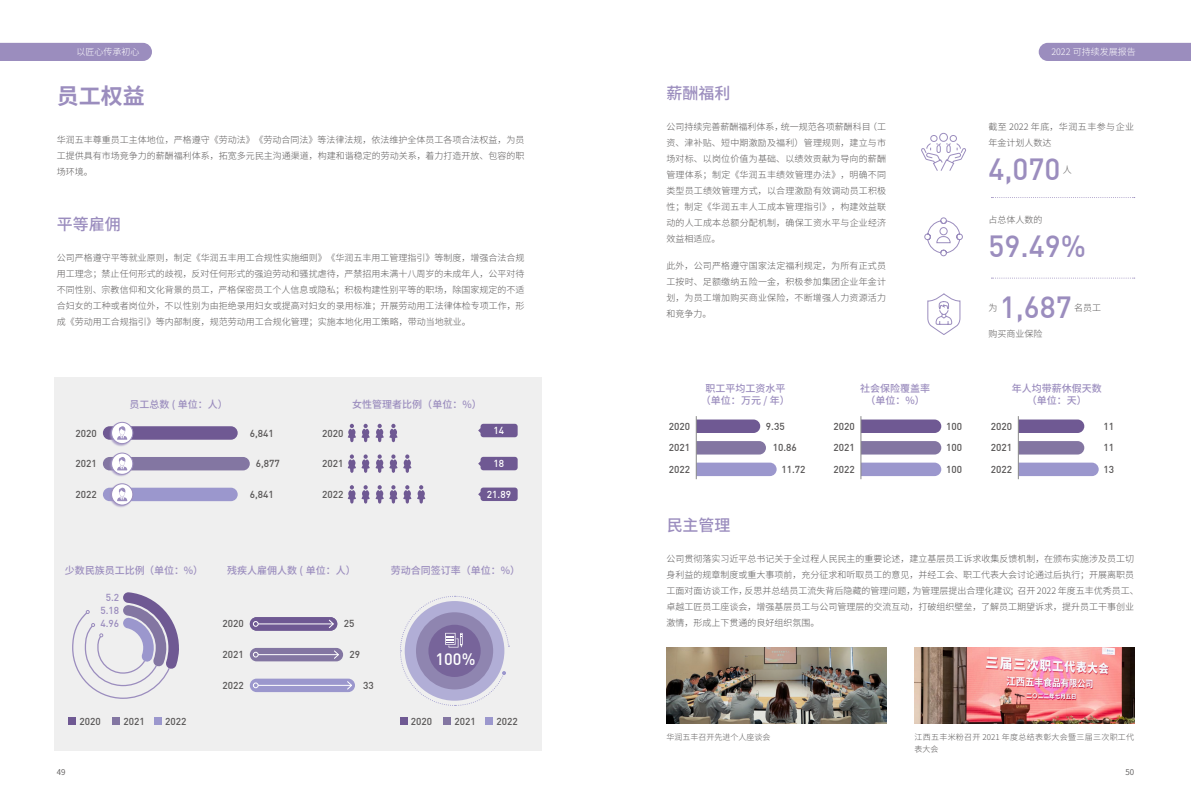
<style>
.page{position:relative;width:1191px;height:808px;background:#fff}
.page>*{position:absolute;margin:0;border:0;box-sizing:border-box;transform-origin:0 0}
.t1{font:500 30px "DIN";color:#9b8dbe}
.t2{font:700 22px "Source Han Sans CN";color:#9b8dbe}
.t3{font:500 16.3px "DIN";color:#fff}
.t4{font:500 16px "Source Han Sans CN";color:#9b8dbe}
.t5{font:500 10px "DIN";color:#595757}
.t6{font:500 10px/12px "Source Han Sans CN";color:#9b8dbe;text-align:center}
.t7{font:500 10px/12.8px "DIN";color:#9b8dbe;text-align:center}
.t8{font:500 10px "DIN";color:#fff}
.t9{font:300 9px/16px "Source Han Sans CN";color:#595757;text-align:justify}
.t10{font:300 9px/16px "Source Han Sans CN";letter-spacing:.025em;color:#595757}
.t11{font:300 9px "Source Han Sans CN";color:#fff}
.t12{font:300 8px/12px "Source Han Sans CN";letter-spacing:.035em;color:#595757}
.t13{font:300 8px "Source Han Sans CN";color:#595757}
.t14{font:8px "Source Han Sans CN";color:#595757}
</style>
<div class="page">
<div style="left:1038px;top:43px;width:153px;height:18px;background:#9b8dbe"></div>
<div style="left:0;top:43px;width:152px;height:18px;background:#9b8dbe"></div>
<div style="left:54px;top:377px;width:487px;height:374px;background:#efefef"></div>
<img style="left:666px;top:647px;width:220px;height:76px">
<img style="left:914px;top:647px;width:220px;height:76px">
<div style="left:103px;top:426px;width:135px;height:14px;background:#6f5993;border-radius:7px"></div>
<svg style="left:697px;top:419px;width:63px;height:14px"></svg>
<svg style="left:861px;top:419px;width:80px;height:14px"></svg>
<svg style="left:1018px;top:419px;width:66px;height:14px"></svg>
<div style="left:103px;top:457px;width:147px;height:13px;background:#8376a2;border-radius:7px"></div>
<svg style="left:697px;top:441px;width:69px;height:13px"></svg>
<svg style="left:861px;top:441px;width:80px;height:13px"></svg>
<svg style="left:1018px;top:441px;width:66px;height:13px"></svg>
<div style="left:250px;top:648px;width:93px;height:13px;background:#8376a2;border-radius:7px"></div>
<div style="left:103px;top:488px;width:135px;height:13px;background:#9b97cd;border-radius:7px"></div>
<svg style="left:697px;top:463px;width:79px;height:13px"></svg>
<svg style="left:861px;top:463px;width:80px;height:13px"></svg>
<svg style="left:1018px;top:463px;width:80px;height:13px"></svg>
<div style="left:250px;top:679px;width:105px;height:13px;background:#9b97cd;border-radius:7px"></div>
<div style="left:109px;top:422px;width:25px;height:24px;background:#9b8dbe;opacity:.75"></div>
<svg style="left:112px;top:422px;width:21px;height:22px"></svg>
<div style="left:111px;top:422px;width:22px;height:22px;border:1px solid #9b8dbe;border-radius:50%"></div>
<div style="left:109px;top:452px;width:25px;height:25px;background:#9b8dbe;opacity:.75"></div>
<svg style="left:112px;top:453px;width:21px;height:21px"></svg>
<div style="left:111px;top:453px;width:22px;height:21px;border:1px solid #9b8dbe;border-radius:50%"></div>
<div style="left:109px;top:483px;width:25px;height:25px;background:#9b8dbe;opacity:.75"></div>
<svg style="left:112px;top:484px;width:21px;height:21px"></svg>
<div style="left:111px;top:484px;width:22px;height:21px;border:1px solid #9b8dbe;border-radius:50%"></div>
<svg style="left:117px;top:426px;width:10px;height:14px"></svg>
<svg style="left:117px;top:457px;width:10px;height:13px"></svg>
<svg style="left:117px;top:487px;width:10px;height:14px"></svg>
<svg style="left:348px;top:424px;width:49px;height:18px"></svg>
<svg style="left:348px;top:454px;width:49px;height:19px"></svg>
<svg style="left:348px;top:485px;width:49px;height:19px"></svg>
<svg style="left:403px;top:454px;width:8px;height:19px"></svg>
<svg style="left:403px;top:485px;width:8px;height:19px"></svg>
<svg style="left:417px;top:485px;width:8px;height:19px"></svg>
<div style="left:480px;top:424px;width:37px;height:13px;background:#6f5993;border-radius:3px"></div>
<div style="left:480px;top:457px;width:37px;height:13px;background:#6f5993;border-radius:3px"></div>
<div style="left:480px;top:487px;width:37px;height:14px;background:#6f5993;border-radius:3px"></div>
<svg style="left:72px;top:592px;width:107px;height:107px"></svg>
<svg style="left:69px;top:717px;width:7px;height:7px"></svg>
<svg style="left:400px;top:717px;width:7px;height:7px"></svg>
<svg style="left:112px;top:717px;width:8px;height:7px"></svg>
<svg style="left:444px;top:717px;width:7px;height:7px"></svg>
<svg style="left:154px;top:717px;width:7px;height:7px"></svg>
<svg style="left:485px;top:717px;width:8px;height:7px"></svg>
<div style="left:250px;top:617px;width:87px;height:14px;background:#6f5993;border-radius:7px"></div>
<hr style="left:254px;top:623px;width:79px;height:1px;background:#fff">
<svg style="left:328px;top:619px;width:6px;height:9px"></svg>
<svg style="left:253px;top:621px;width:6px;height:6px"></svg>
<hr style="left:254px;top:654px;width:84px;height:1px;background:#fff">
<svg style="left:333px;top:650px;width:6px;height:9px"></svg>
<svg style="left:253px;top:652px;width:6px;height:5px"></svg>
<hr style="left:253px;top:685px;width:98px;height:1px;background:#fff">
<svg style="left:346px;top:680px;width:7px;height:10px"></svg>
<svg style="left:253px;top:682px;width:6px;height:6px"></svg>
<svg style="left:400px;top:595px;width:109px;height:111px"></svg>
<hr style="left:696px;top:416px;width:1px;height:63px;background:#898989">
<hr style="left:860px;top:416px;width:1px;height:63px;background:#898989">
<hr style="left:1017px;top:416px;width:1px;height:63px;background:#898989">
<div style="left:939px;top:133px;width:9px;height:9px;border:1px solid #9b8dbe;border-radius:50%"></div>
<svg style="left:921px;top:135px;width:45px;height:36px"></svg>
<svg style="left:924px;top:217px;width:39px;height:40px"></svg>
<svg style="left:927px;top:293px;width:33px;height:42px"></svg>
<svg style="left:991px;top:197px;width:143px;height:1px"></svg>
<svg style="left:991px;top:278px;width:143px;height:1px"></svg>
<p class="t11" style="left:77px;top:47px;width:64px">以匠心传承初心</p>
<p class="t11" style="left:1051px;top:47px;width:86px">2022 可持续发展报告</p>
<h2 class="t2" style="left:57px;top:84px;width:90px">员工权益</h2>
<p class="t9" style="left:57px;top:132px;width:469px">华润五丰尊重员工主体地位，严格遵守《劳动法》《劳动合同法》等法律法规，依法维护全体员工各项合法权益，为员工提供具有市场竞争力的薪酬福利体系，拓宽多元民主沟通渠道，构建和谐稳定的劳动关系，着力打造开放、包容的职场环境。</p>
<h3 class="t4" style="left:57px;top:215px;width:65px">平等雇佣</h3>
<p class="t9" style="left:57px;top:250px;width:469px">公司严格遵守平等就业原则，制定《华润五丰用工合规性实施细则》《华润五丰用工管理指引》等制度，增强合法合规用工理念；禁止任何形式的歧视，反对任何形式的强迫劳动和骚扰虐待，严禁招用未满十八周岁的未成年人，公平对待不同性别、宗教信仰和文化背景的员工，严格保密员工个人信息或隐私；积极构建性别平等的职场，除国家规定的不适合妇女的工种或者岗位外，不以性别为由拒绝录用妇女或提高对妇女的录用标准；开展劳动用工法律体检专项工作，形成《劳动用工合规指引》等内部制度，规范劳动用工合规化管理；实施本地化用工策略，带动当地就业。</p>
<p class="t6" style="left:129px;top:398px;width:100px">员工总数 ( 单位：人）</p>
<p class="t6" style="left:352px;top:398px;width:131px">女性管理者比例（单位：%）</p>
<p class="t5" style="left:75px;top:426px;width:23px">2020</p>
<p class="t5" style="left:322px;top:426px;width:23px">2020</p>
<p class="t5" style="left:250px;top:426px;width:26px">6,841</p>
<p class="t5" style="left:256px;top:457px;width:26px">6,877</p>
<p class="t5" style="left:75px;top:457px;width:23px">2021</p>
<p class="t5" style="left:322px;top:457px;width:23px">2021</p>
<p class="t5" style="left:75px;top:488px;width:23px">2022</p>
<p class="t5" style="left:322px;top:488px;width:23px">2022</p>
<p class="t5" style="left:250px;top:488px;width:26px">6,841</p>
<p class="t8" style="left:493px;top:424px;width:12px">14</p>
<p class="t8" style="left:493px;top:457px;width:12px">18</p>
<p class="t8" style="left:487px;top:488px;width:26px">21.89</p>
<p class="t6" style="left:65px;top:565px;width:140px">少数民族员工比例（单位：%）</p>
<p class="t6" style="left:227px;top:565px;width:130px">残疾人雇佣人数 ( 单位：人）</p>
<p class="t6" style="left:391px;top:565px;width:131px">劳动合同签订率（单位：%）</p>
<p class="t7" style="left:100px;top:590px;width:20px">5.2<br>5.18<br>4.96</p>
<p class="t5" style="left:222px;top:617px;width:23px">2020</p>
<p class="t5" style="left:222px;top:648px;width:23px">2021</p>
<p class="t5" style="left:344px;top:617px;width:12px">25</p>
<p class="t5" style="left:350px;top:648px;width:12px">29</p>
<h3 class="t3" style="left:435px;top:648px;width:41px">100%</h3>
<p class="t5" style="left:222px;top:679px;width:23px">2022</p>
<p class="t5" style="left:363px;top:679px;width:12px">33</p>
<p class="t5" style="left:165px;top:714px;width:23px">2022</p>
<p class="t5" style="left:496px;top:714px;width:23px">2022</p>
<p class="t5" style="left:80px;top:714px;width:23px">2020</p>
<p class="t5" style="left:411px;top:714px;width:23px">2020</p>
<p class="t5" style="left:123px;top:714px;width:23px">2021</p>
<p class="t5" style="left:454px;top:714px;width:23px">2021</p>
<h3 class="t4" style="left:666px;top:84px;width:65px">薪酬福利</h3>
<p class="t9" style="left:666px;top:119px;width:221px">公司持续完善薪酬福利体系，统一规范各项薪酬科目（工资、津补贴、短中期激励及福利）管理规则，建立与市场对标、以岗位价值为基础、以绩效贡献为导向的薪酬管理体系；制定《华润五丰绩效管理办法》，明确不同类型员工绩效管理方式，以合理激励有效调动员工积极性；制定《华润五丰人工成本管理指引》，构建效益联动的人工成本总额分配机制，确保工资水平与企业经济效益相适应。</p>
<p class="t9" style="left:666px;top:258px;width:221px">此外，公司严格遵守国家法定福利规定，为所有正式员工按时、足额缴纳五险一金，积极参加集团企业年金计划，为员工增加购买商业保险，不断增强人力资源活力和竞争力。</p>
<p class="t10" style="left:988px;top:119px;width:147px">截至 2022 年底，华润五丰参与企业年金计划人数达</p>
<h1 class="t1" style="left:988px;top:150px;width:74px">4,070</h1>
<p class="t9" style="left:1062px;top:161px;width:10px">人</p>
<p class="t9" style="left:988px;top:212px;width:56px">占总体人数的</p>
<h1 class="t1" style="left:988px;top:226px;width:99px">59.49%</h1>
<p class="t9" style="left:988px;top:300px;width:10px">为</p>
<h1 class="t1" style="left:999px;top:288px;width:74px">1,687</h1>
<p class="t9" style="left:1074px;top:300px;width:28px">名员工</p>
<p class="t9" style="left:988px;top:325px;width:56px">购买商业保险</p>
<p class="t6" style="left:860px;top:382px;width:71px">社会保险覆盖率（单位：%）</p>
<p class="t6" style="left:701px;top:383px;width:90px">职工平均工资水平（单位：万元 / 年）</p>
<p class="t6" style="left:1011px;top:383px;width:91px">年人均带薪休假天数（单位：天）</p>
<p class="t5" style="left:669px;top:420px;width:23px">2020</p>
<p class="t5" style="left:766px;top:420px;width:20px">9.35</p>
<p class="t5" style="left:833px;top:420px;width:23px">2020</p>
<p class="t5" style="left:946px;top:420px;width:17px">100</p>
<p class="t5" style="left:991px;top:420px;width:23px">2020</p>
<p class="t5" style="left:1103px;top:420px;width:12px">11</p>
<p class="t5" style="left:669px;top:441px;width:23px">2021</p>
<p class="t5" style="left:772px;top:441px;width:26px">10.86</p>
<p class="t5" style="left:833px;top:441px;width:23px">2021</p>
<p class="t5" style="left:946px;top:441px;width:17px">100</p>
<p class="t5" style="left:991px;top:441px;width:23px">2021</p>
<p class="t5" style="left:1103px;top:441px;width:12px">11</p>
<p class="t5" style="left:669px;top:463px;width:23px">2022</p>
<p class="t5" style="left:781px;top:463px;width:26px">11.72</p>
<p class="t5" style="left:833px;top:463px;width:23px">2022</p>
<p class="t5" style="left:946px;top:463px;width:17px">100</p>
<p class="t5" style="left:991px;top:463px;width:23px">2022</p>
<p class="t5" style="left:1103px;top:463px;width:12px">13</p>
<h3 class="t4" style="left:666px;top:516px;width:65px">民主管理</h3>
<p class="t9" style="left:666px;top:550px;width:474px;text-align:left">公司贯彻落实习近平总书记关于全过程人民民主的重要论述，建立基层员工诉求收集反馈机制，在颁布实施涉及员工切身利益的规章制度或重大事项前，充分征求和听取员工的意见，并经工会、职工代表大会讨论通过后执行；开展离职员工面对面访谈工作，反思并总结员工流失背后隐藏的管理问题，为管理层提出合理化建议；召开 2022 年度五丰优秀员工、卓越工匠员工座谈会，增强基层员工与公司管理层的交流互动，打破组织壁垒，了解员工期望诉求，提升员工干事创业激情，形成上下贯通的良好组织氛围。</p>
<p class="t13" style="left:666px;top:732px;width:105px">华润五丰召开先进个人座谈会</p>
<p class="t12" style="left:914px;top:731px;width:221px">江西五丰米粉召开 2021 年度总结表彰大会暨三届三次职工代表大会</p>
<p class="t14" style="left:57px;top:768px;width:10px">49</p>
<p class="t14" style="left:1125px;top:768px;width:10px">50</p>
</div>
